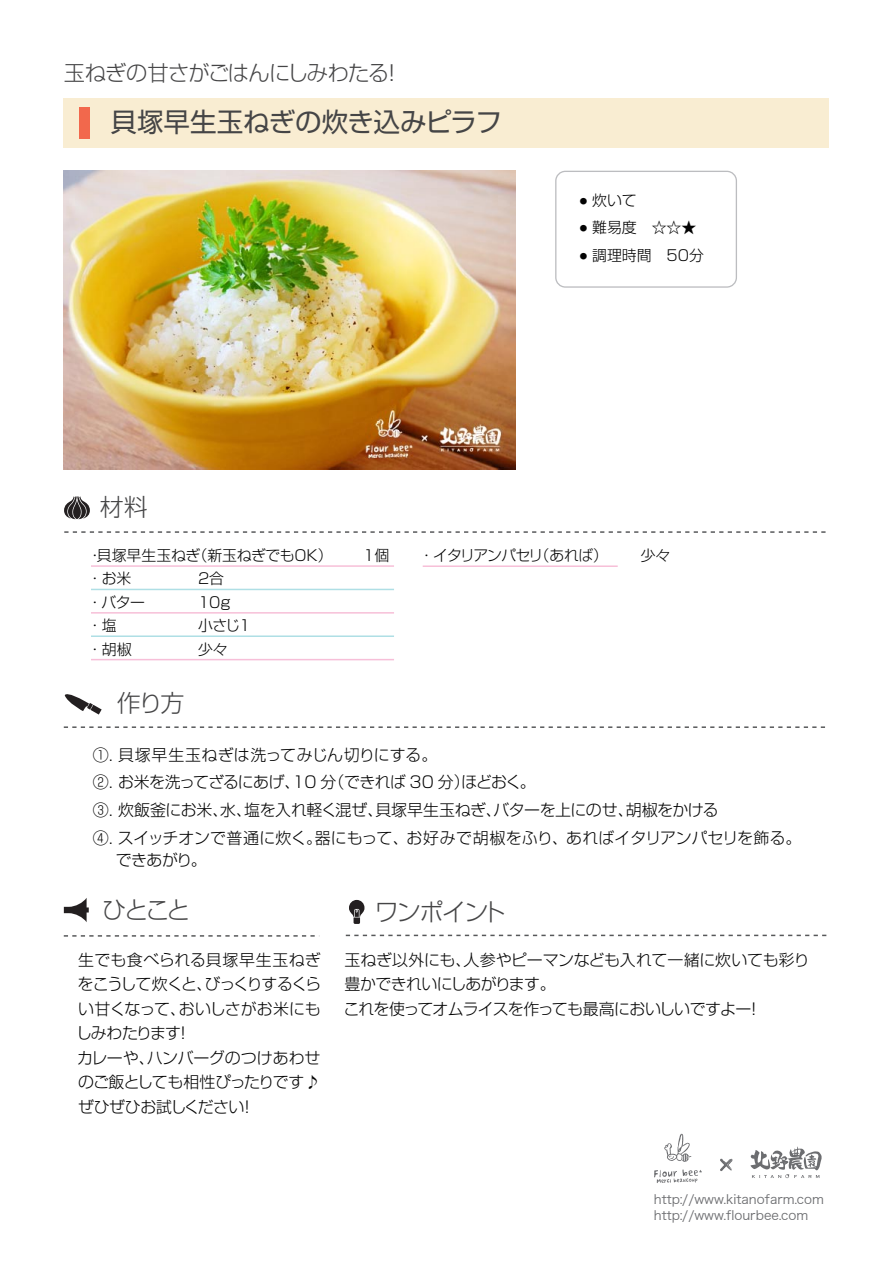
<style>
.page{position:relative;width:893px;height:1263px;background:#fff}
.page>*{position:absolute;margin:0;border:0;box-sizing:border-box;transform-origin:0 0}
.t1{font:26.55px "Shin Go Pro";letter-spacing:-.01em;color:#454546}
.t2{font:300 24px "Shin Go Pro";letter-spacing:-.08em;color:#454546}
.t3{font:300 21.3px "Shin Go Pro";letter-spacing:-.035em;color:#454546}
.t4{font:300 15.9px/24.5px "Shin Go Pro";letter-spacing:-.03em;color:#030303}
.t5{font:300 14.85px "Shin Go Pro";letter-spacing:-.015em;color:#030303}
.t6{font:300 14.85px "Shin Go Pro";letter-spacing:-.055em;color:#030303}
.t7{font:12.75px/15.9px "Hiragino Kaku W3 90 msp RKSJ H";color:#6c6d70}
.s1{font-size:7.5px}
</style>
<div class="page">
<div style="left:64px;top:98px;width:765px;height:49px;background:#f9edd2"></div>
<div style="left:80px;top:107px;width:10px;height:31px;background:#f2684c"></div>
<svg style="left:349px;top:900px;width:15px;height:24px"></svg>
<svg style="left:64px;top:898px;width:25px;height:24px"></svg>
<svg style="left:64px;top:726px;width:761px;height:2px"></svg>
<svg style="left:64px;top:935px;width:251px;height:2px"></svg>
<svg style="left:346px;top:935px;width:481px;height:1px"></svg>
<svg style="left:64px;top:496px;width:26px;height:23px"></svg>
<div style="left:555px;top:171px;width:182px;height:117px;border:1px solid #bcbdc0;border-radius:10px"></div>
<svg style="left:64px;top:531px;width:762px;height:2px"></svg>
<svg style="left:720px;top:1158px;width:12px;height:13px"></svg>
<svg style="left:750px;top:1146px;width:72px;height:32px"></svg>
<hr style="left:751px;top:1172px;width:69px;height:1px;background:#fff">
<svg style="left:664px;top:1134px;width:27px;height:28px"></svg>
<svg style="left:654px;top:1169px;width:48px;height:14px"></svg>
<svg style="left:65px;top:694px;width:37px;height:20px"></svg>
<hr style="left:91px;top:565px;width:303px;height:2px;background:#f7bfd8">
<hr style="left:91px;top:589px;width:303px;height:1px;background:#afdfe5">
<hr style="left:91px;top:612px;width:303px;height:2px;background:#f7bfd8">
<hr style="left:91px;top:635px;width:303px;height:2px;background:#afdfe5">
<hr style="left:91px;top:659px;width:303px;height:1px;background:#f7bfd8">
<hr style="left:423px;top:565px;width:195px;height:2px;background:#f7bfd8">
<img style="left:64px;top:171px;width:451px;height:299px">
<h3 class="t3" style="left:64px;top:55px;width:340px">玉ねぎの甘さがごはんにしみわたる！</h3>
<h1 class="t1" style="left:110px;top:100px;width:393px">貝塚早生玉ねぎの炊き込みピラフ</h1>
<p class="t5" style="left:580px;top:188px;width:58px"><span class="s1">●</span> 炊いて</p>
<p class="t5" style="left:580px;top:216px;width:118px"><span class="s1">●</span> 難易度　☆☆★</p>
<p class="t5" style="left:580px;top:243px;width:126px"><span class="s1">●</span> 調理時間　50分</p>
<h2 class="t2" style="left:100px;top:487px;width:49px">材料</h2>
<p class="t5" style="left:87px;top:543px;width:247px">・貝塚早生玉ねぎ（新玉ねぎでもOK）</p>
<p class="t5" style="left:363px;top:543px;width:28px">1個</p>
<p class="t5" style="left:87px;top:567px;width:45px">・お米</p>
<p class="t5" style="left:198px;top:567px;width:28px">2合</p>
<p class="t5" style="left:87px;top:590px;width:59px">・バター</p>
<p class="t5" style="left:198px;top:590px;width:34px">10g</p>
<p class="t5" style="left:87px;top:613px;width:31px">・塩</p>
<p class="t5" style="left:198px;top:613px;width:54px">小さじ1</p>
<p class="t5" style="left:87px;top:637px;width:46px">・胡椒</p>
<p class="t5" style="left:198px;top:637px;width:31px">少々</p>
<h2 class="t2" style="left:117px;top:683px;width:69px">作り方</h2>
<p class="t6" style="left:419px;top:543px;width:190px">・イタリアンパセリ（あれば）</p>
<p class="t5" style="left:641px;top:543px;width:31px">少々</p>
<p class="t4" style="left:93px;top:739px;width:710px;line-height:27.6px">①. 貝塚早生玉ねぎは洗ってみじん切りにする。<br>②. お米を洗ってざるにあげ、10 分（できれば 30 分）ほどおく。<br>③. 炊飯釜にお米、水、塩を入れ軽く混ぜ、貝塚早生玉ねぎ、バターを上にのせ、胡椒をかける<br>④. スイッチオンで普通に炊く。器にもって、お好みで胡椒をふり、あればイタリアンパセリを飾る。</p>
<p class="t4" style="left:116px;top:846px;width:92px">できあがり。</p>
<h2 class="t2" style="left:102px;top:890px;width:90px">ひとこと</h2>
<h2 class="t2" style="left:375px;top:892px;width:133px">ワンポイント</h2>
<p class="t4" style="left:76px;top:946px;width:246px">生でも食べられる貝塚早生玉ねぎをこうして炊くと、びっくりするくらい甘くなって、おいしさがお米にもしみわたります！<br>カレーや、ハンバーグのつけあわせのご飯としても相性ぴったりです♪ぜひぜひお試しください！</p>
<p class="t4" style="left:344px;top:945px;width:468px">玉ねぎ以外にも、人参やピーマンなども入れて一緒に炊いても彩り豊かできれいにしあがります。<br>これを使ってオムライスを作っても最高においしいですよー！</p>
<p class="t7" style="left:654px;top:1191px;width:172px">http://www.kitanofarm.com http://www.flourbee.com</p>
</div>
